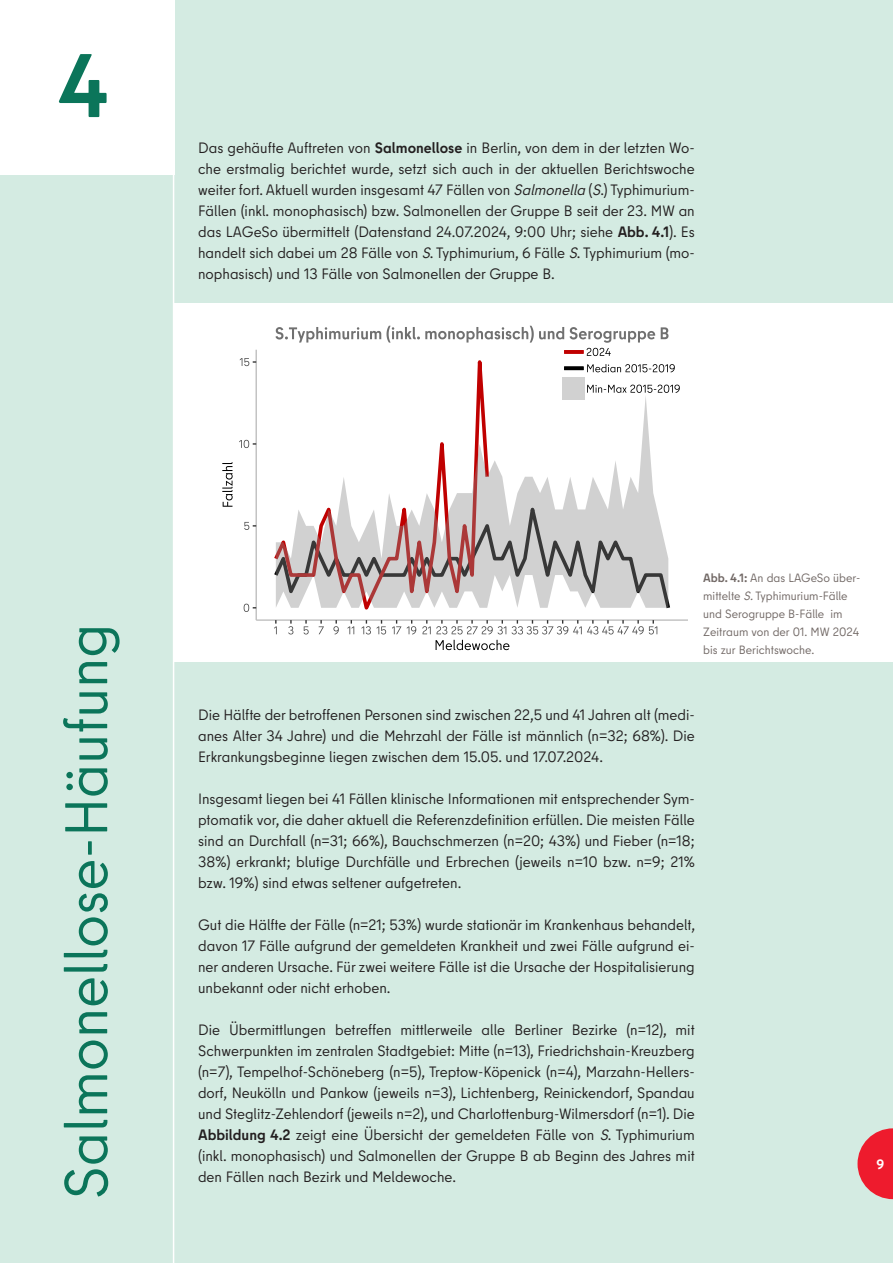
<style>
.page{position:relative;width:893px;height:1263px;background:#d4ebe2}
.page>*{position:absolute;margin:0;border:0;box-sizing:border-box;transform-origin:0 0}
.t1{font:700 90px "Berlin Type";color:#0b755a}
.t2{font:60px "Berlin Type";color:#0b755a}
.t3{font:15px/21px "Berlin Type";color:#231f20;text-align:justify}
.t4{font:700 13.5px "Berlin Type";color:#fff}
.t5{font:12px/18px "Berlin Type";color:#716865}
.s1{font-weight:700}
.s2{font-style:italic}
</style>
<div class="page">
<svg style="left:858px;top:1128px;width:35px;height:71px"></svg>
<div style="left:0;top:0;width:174px;height:174px;background:#fff"></div>
<hr style="left:173px;top:0;width:1px;height:1263px;background:#fff">
<div style="left:174px;top:304px;width:719px;height:358px;background:#fff"></div>
<svg style="left:239px;top:327px;width:440px;height:324px"></svg>
<svg style="left:491px;top:490px;width:182px;height:122px"></svg>
<svg style="left:271px;top:350px;width:220px;height:269px"></svg>
<svg style="left:276px;top:395px;width:392px;height:213px"></svg>
<hr style="left:256px;top:350px;width:1px;height:270px;background:#bebebe">
<svg style="left:244px;top:604px;width:12px;height:8px"></svg>
<svg style="left:244px;top:522px;width:12px;height:8px"></svg>
<svg style="left:239px;top:440px;width:17px;height:8px"></svg>
<svg style="left:240px;top:358px;width:16px;height:8px"></svg>
<hr style="left:256px;top:619px;width:432px;height:2px;background:#bebebe">
<svg style="left:274px;top:620px;width:3px;height:14px"></svg>
<svg style="left:288px;top:620px;width:5px;height:14px"></svg>
<svg style="left:304px;top:620px;width:5px;height:14px"></svg>
<svg style="left:319px;top:620px;width:5px;height:14px"></svg>
<svg style="left:333px;top:620px;width:6px;height:14px"></svg>
<svg style="left:348px;top:620px;width:6px;height:14px"></svg>
<svg style="left:362px;top:620px;width:9px;height:14px"></svg>
<svg style="left:377px;top:620px;width:9px;height:14px"></svg>
<svg style="left:392px;top:620px;width:9px;height:14px"></svg>
<svg style="left:407px;top:620px;width:9px;height:14px"></svg>
<svg style="left:422px;top:620px;width:84px;height:14px"></svg>
<svg style="left:512px;top:620px;width:145px;height:14px"></svg>
<svg style="left:436px;top:640px;width:73px;height:10px"></svg>
<svg style="left:222px;top:462px;width:11px;height:45px"></svg>
<svg style="left:564px;top:350px;width:6px;height:4px"></svg>
<svg style="left:564px;top:366px;width:20px;height:4px"></svg>
<svg style="left:587px;top:364px;width:88px;height:8px"></svg>
<div style="left:563px;top:378px;width:22px;height:22px;background:#d1d1d1"></div>
<svg style="left:587px;top:385px;width:93px;height:8px"></svg>
<svg style="left:275px;top:327px;width:106px;height:16px"></svg>
<svg style="left:387px;top:326px;width:177px;height:17px"></svg>
<svg style="left:570px;top:327px;width:85px;height:29px"></svg>
<svg style="left:661px;top:327px;width:8px;height:12px"></svg>
<h1 class="t1" style="left:58px;top:54px;width:52px">4</h1>
<p class="t3" style="left:198px;top:140px;width:498px">Das gehäufte Auftreten von <span class="s1">Salmonellose</span> in Berlin, von dem in der letzten Wo&shy;che erstmalig berichtet wurde, setzt sich auch in der aktuellen Berichtswoche weiter fort. Aktuell wurden insgesamt 47 Fällen von <span class="s2">Salmonella</span> (<span class="s2">S</span>.) Typhimurium-Fällen (inkl. monophasisch) bzw. Salmonellen der Gruppe B seit der 23. MW an das LAGeSo übermittelt (Datenstand 24.07.2024, 9:00 Uhr; siehe <span class="s1">Abb. 4.1</span>). Es handelt sich dabei um 28 Fälle von <span class="s2">S</span>. Typhimurium, 6 Fälle <span class="s2">S</span>. Typhimurium (mo&shy;nophasisch) und 13 Fälle von Salmonellen der Gruppe B.</p>
<h2 class="t2" style="left:65px;top:1199px;width:577px;rotate:-90deg">Salmonellose-Häufung</h2>
<p class="t5" style="left:703px;top:571px;width:159px"><span class="s1">Abb. 4.1:</span> An das LAGeSo über&shy;mittelte <span class="s2">S.</span>Typhimurium-Fälle und Serogruppe B-Fälle im<br>Zeitraum von der 01. MW 2024 bis zur Berichtswoche.</p>
<p class="t3" style="left:198px;top:706px;width:498px">Die Hälfte der betroffenen Personen sind zwischen 22,5 und 41 Jahren alt (medi&shy;anes Alter 34 Jahre) und die Mehrzahl der Fälle ist männlich (n=32; 68%). Die Erkrankungsbeginne liegen zwischen dem 15.05. und 17.07.2024.</p>
<p class="t3" style="left:198px;top:790px;width:498px">Insgesamt liegen bei 41 Fällen klinische Informationen mit entsprechender Sym&shy;ptomatik vor, die daher aktuell die Referenzdefinition erfüllen. Die meisten Fälle sind an Durchfall (n=31; 66%), Bauchschmerzen (n=20; 43%) und Fieber (n=18; 38%) erkrankt; blutige Durchfälle und Erbrechen (jeweils n=10 bzw. n=9; 21% bzw. 19%) sind etwas seltener aufgetreten.</p>
<p class="t3" style="left:198px;top:916px;width:499px">Gut die Hälfte der Fälle (n=21; 53%) wurde stationär im Krankenhaus behandelt, davon 17 Fälle aufgrund der gemeldeten Krankheit und zwei Fälle aufgrund ei&shy;ner anderen Ursache. Für zwei weitere Fälle ist die Ursache der Hospitalisierung unbekannt oder nicht erhoben.</p>
<p class="t3" style="left:198px;top:1021px;width:498px">Die Übermittlungen betreffen mittlerweile alle Berliner Bezirke (n=12), mit Schwerpunkten im zentralen Stadtgebiet: Mitte (n=13), Friedrichshain-Kreuzberg (n=7), Tempelhof-Schöneberg (n=5), Treptow-Köpenick (n=4), Marzahn-Hellers&shy;dorf, Neukölln und Pankow (jeweils n=3), Lichtenberg, Reinickendorf, Spandau und Steglitz-Zehlendorf (jeweils n=2), und Charlottenburg-Wilmersdorf (n=1). Die <span class="s1">Abbildung 4.2</span> zeigt eine Übersicht der gemeldeten Fälle von <span class="s2">S</span>. Typhimurium (inkl. monophasisch) und Salmonellen der Gruppe B ab Beginn des Jahres mit den Fällen nach Bezirk und Meldewoche.</p>
<p class="t4" style="left:877px;top:1159px;width:9px">9</p>
</div>
